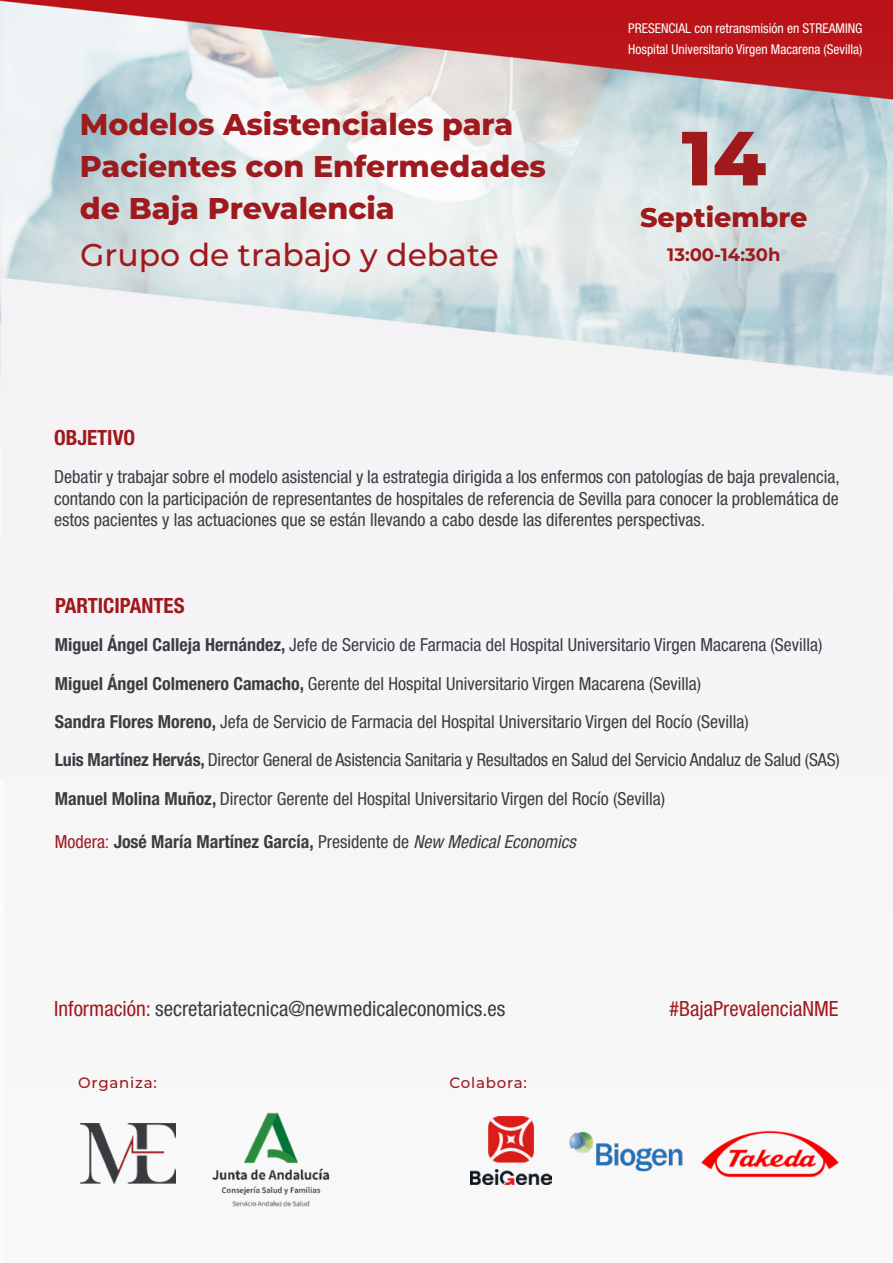
<style>
.page{position:relative;width:893px;height:1263px;background:#fff}
.page>*{position:absolute;margin:0;border:0;box-sizing:border-box;transform-origin:0 0}
.t1{font:800 76.5px "Montserrat";color:#9f1a1d}
.t2{font:500 31.5px "Montserrat";color:#9f1a1e}
.t3{font:800 30px/42px "Montserrat";color:#9f1a1e}
.t4{font:800 27px "Montserrat";color:#9f1a1d}
.t5{font:condensed 21px "Helvetica Neue LT Std";color:#3b3d42}
.t6{font:700 condensed 21px "Helvetica Neue LT Std";color:#9f191c}
.t7{font:condensed 21px "Helvetica Neue LT Std";color:#9f1a1f}
.t8{font:condensed 18px/21.6px "Helvetica Neue LT Std";color:#3b3d42;text-align:justify}
.t9{font:700 condensed 18px "Helvetica Neue LT Std";color:#3b3d42}
.t10{font:700 18px "Montserrat";color:#9f1a1d}
.t11{font:500 15px "Montserrat";letter-spacing:.05em;color:#9f191c}
.t12{font:condensed 13.5px/21px "Helvetica Neue LT Std";color:#fff}
.s1{font-weight:700}
.s2{font-weight:400;color:#9f1a1f}
.s3{font-family:"Montserrat";font-weight:400;font-stretch:normal;color:#9f1a1f}
.s4{font-weight:400}
.s5{font-weight:400;font-style:italic}
.s6{color:#9f1a1f}
</style>
<div class="page">
<img style="left:0;top:0;width:893px;height:1185px">
<img style="left:80px;top:1124px;width:95px;height:60px">
<img style="left:213px;top:1111px;width:117px;height:96px">
<img style="left:568px;top:1116px;width:120px;height:68px">
<img style="left:470px;top:1116px;width:81px;height:68px">
<img style="left:698px;top:1120px;width:149px;height:65px">
<h3 class="t3" style="left:80px;top:102px;width:468px">Modelos Asistenciales para<br>Pacientes con Enfermedades de Baja Prevalencia</h3>
<h2 class="t2" style="left:80px;top:233px;width:420px">Grupo de trabajo y debate</h2>
<p class="t6" style="left:54px;top:425px;width:83px">OBJETIVO</p>
<p class="t12" style="left:628px;top:18px;width:236px">PRESENCIAL con retransmisión en STREAMING<br>Hospital Universitario Virgen Macarena (Sevilla)</p>
<h1 class="t1" style="left:682px;top:102px;width:86px">14</h1>
<h3 class="t4" style="left:640px;top:198px;width:169px">Septiembre</h3>
<p class="t10" style="left:667px;top:241px;width:115px">13:00-14:30h</p>
<p class="t8" style="left:54px;top:466px;width:787px">Debatir y trabajar sobre el modelo asistencial y la estrategia dirigida a los enfermos con patologías de baja prevalencia, contando con la participación de representantes de hospitales de referencia de Sevilla para conocer la problemática de estos pacientes y las actuaciones que se están llevando a cabo desde las diferentes perspectivas.</p>
<p class="t6" style="left:55px;top:593px;width:131px">PARTICIPANTES</p>
<p class="t8" style="left:55px;top:634px;width:769px"><span class="s1">Miguel Ángel Calleja Hernández,</span> Jefe de Servicio de Farmacia del Hospital Universitario Virgen Macarena (Sevilla)</p>
<p class="t8" style="left:55px;top:672px;width:648px"><span class="s1">Miguel Ángel Colmenero Camacho,</span> Gerente del Hospital Universitario Virgen Macarena (Sevilla)</p>
<p class="t8" style="left:55px;top:711px;width:696px"><span class="s1">Sandra Flores Moreno,</span> Jefa de Servicio de Farmacia del Hospital Universitario Virgen del Rocío (Sevilla)</p>
<p class="t8" style="left:55px;top:741px;width:786px;line-height:38.4px"><span class="s1">Luis Martínez Hervás,</span> Director General de Asistencia Sanitaria y Resultados en Salud del Servicio Andaluz de Salud (SAS)<br><span class="s1">Manuel Molina Muñoz,</span> Director Gerente del Hospital Universitario Virgen del Rocío (Sevilla)</p>
<p class="t9" style="left:55px;top:830px;width:522px"><span class="s2">Modera</span><span class="s3">:</span> José María Martínez García, <span class="s4">Presidente de</span> <span class="s5">New Medical Economics</span></p>
<p class="t5" style="left:54px;top:997px;width:453px"><span class="s6">Información:</span> secretariatecnica@newmedicaleconomics.es</p>
<p class="t7" style="left:669px;top:997px;width:171px">#BajaPrevalenciaNME</p>
<p class="t11" style="left:78px;top:1072px;width:80px">Organiza:</p>
<p class="t11" style="left:450px;top:1072px;width:79px">Colabora:</p>
</div>
